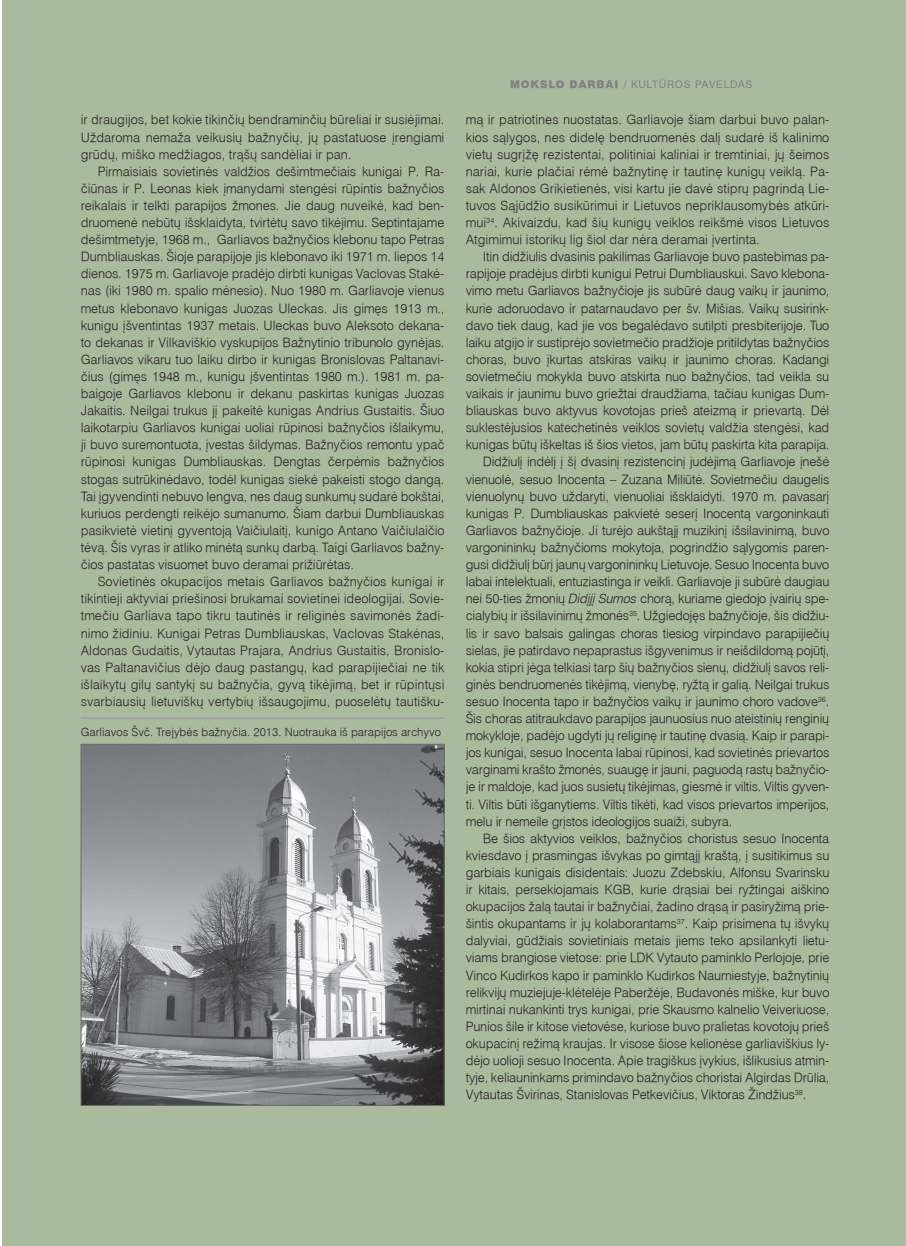
<style>
.page{position:relative;width:906px;height:1246px;background:#fff}
.page>*{position:absolute;margin:0;border:0;box-sizing:border-box;transform-origin:0 0}
._1_1__tekstas{font:300 12.75px/17.1px "Helvetica LT";letter-spacing:-.01em;color:#231f20;text-align:justify}
._1_4_1__iliustracijo{font:300 11.25px "Helvetica LT";color:#231f20}
.rubrika{font:10.5px "Helvetica LT";letter-spacing:.075em;color:#808285}
.s1{font-weight:900}
.s2{font-weight:500}
.s3{font-style:italic}
</style>
<div class="page">
<div style="left:2px;top:0;width:904px;height:1246px;background:#aaba9d"></div>
<img style="left:83px;top:746px;width:359px;height:358px">
<div style="left:81px;top:744px;width:363px;height:362px;border:1px solid #6c6d70"></div>
<hr style="left:81px;top:718px;width:363px;height:1px;background:#939598">
<p class="_1_1__tekstas" style="left:81px;top:111px;width:365px">ir draugijos, bet kokie tikinčių bendraminčių būreliai ir susiėjimai.<br>Uždaroma nemaža veikusių bažnyčių, jų pastatuose įrengiami grūdų, miško medžiagos, trąšų sandėliai ir pan.</p>
<p class="_1_1__tekstas" style="left:81px;top:163px;width:365px;text-indent:17px">Pirmaisiais sovietinės valdžios dešimtmečiais kunigai P. Ra&shy;čiūnas ir P. Leonas kiek įmanydami stengėsi rūpintis bažnyčios reikalais ir telkti parapijos žmones. Jie daug nuveikė, kad ben&shy;druomenė nebūtų išsklaidyta, tvirtėtų savo tikėjimu. Septintajame dešimtmetyje, 1968 m., Garliavos bažnyčios klebonu tapo Petras Dumbliauskas. Šioje parapijoje jis klebonavo iki 1971 m. liepos 14 dienos. 1975 m. Garliavoje pradėjo dirbti kunigas Vaclovas Stakė&shy;nas (iki 1980 m. spalio mėnesio). Nuo 1980 m. Garliavoje vienus metus klebonavo kunigas Juozas Uleckas. Jis gimęs 1913 m., kunigu įšventintas 1937 metais. Uleckas buvo Aleksoto dekana&shy;to dekanas ir Vilkaviškio vyskupijos Bažnytinio tribunolo gynėjas.<br>Garliavos vikaru tuo laiku dirbo ir kunigas Bronislovas Paltanavi&shy;čius (gimęs 1948 m., kunigu įšventintas 1980 m.). 1981 m. pa&shy;baigoje Garliavos klebonu ir dekanu paskirtas kunigas Juozas Jakaitis. Neilgai trukus jį pakeitė kunigas Andrius Gustaitis. Šiuo laikotarpiu Garliavos kunigai uoliai rūpinosi bažnyčios išlaikymu, ji buvo suremontuota, įvestas šildymas. Bažnyčios remontu ypač rūpinosi kunigas Dumbliauskas. Dengtas čerpėmis bažnyčios stogas sutrūkinėdavo, todėl kunigas siekė pakeisti stogo dangą.<br>Tai įgyvendinti nebuvo lengva, nes daug sunkumų sudarė bokštai, kuriuos perdengti reikėjo sumanumo. Šiam darbui Dumbliauskas pasikvietė vietinį gyventoją Vaičiulaitį, kunigo Antano Vaičiulaičio tėvą. Šis vyras ir atliko minėtą sunkų darbą. Taigi Garliavos bažny&shy;čios pastatas visuomet buvo deramai prižiūrėtas.</p>
<p class="_1_1__tekstas" style="left:81px;top:573px;width:365px;text-indent:17px">Sovietinės okupacijos metais Garliavos bažnyčios kunigai ir tikintieji aktyviai priešinosi brukamai sovietinei ideologijai. Sovie&shy;tmečiu Garliava tapo tikru tautinės ir religinės savimonės žadi&shy;nimo židiniu. Kunigai Petras Dumbliauskas, Vaclovas Stakėnas, Aldonas Gudaitis, Vytautas Prajara, Andrius Gustaitis, Bronislo&shy;vas Paltanavičius dėjo daug pastangų, kad parapijiečiai ne tik išlaikytų gilų santykį su bažnyčia, gyvą tikėjimą, bet ir rūpintųsi svarbiausių lietuviškų vertybių išsaugojimu, puoselėtų tautišku-</p>
<p class="_1_4_1__iliustracijo" style="left:81px;top:724px;width:362px">Garliavos Švč. Trejybės bažnyčia. 2013. Nuotrauka iš parapijos archyvo</p>
<p class="rubrika" style="left:510px;top:78px;width:244px"><span class="s1">MOKSLO DARBAI</span> <span class="s2">/</span> KULTŪROS PAVELDAS</p>
<p class="_1_1__tekstas" style="left:466px;top:111px;width:365px">mą ir patriotines nuostatas. Garliavoje šiam darbui buvo palan&shy;kios sąlygos, nes didelę bendruomenės dalį sudarė iš kalinimo vietų sugrįžę rezistentai, politiniai kaliniai ir tremtiniai, jų šeimos nariai, kurie plačiai rėmė bažnytinę ir tautinę kunigų veiklą. Pa&shy;sak Aldonos Grikietienės, visi kartu jie davė stiprų pagrindą Lie&shy;tuvos Sąjūdžio susikūrimui ir Lietuvos nepriklausomybės atkūri&shy;mui<sup>34</sup>. Akivaizdu, kad šių kunigų veiklos reikšmė visos Lietuvos Atgimimui istorikų lig šiol dar nėra deramai įvertinta.</p>
<p class="_1_1__tekstas" style="left:466px;top:248px;width:365px;text-indent:17px">Itin didžiulis dvasinis pakilimas Garliavoje buvo pastebimas pa&shy;rapijoje pradėjus dirbti kunigui Petrui Dumbliauskui. Savo klebona&shy;vimo metu Garliavos bažnyčioje jis subūrė daug vaikų ir jaunimo, kurie adoruodavo ir patarnaudavo per šv. Mišias. Vaikų susirink&shy;davo tiek daug, kad jie vos begalėdavo sutilpti presbiterijoje. Tuo laiku atgijo ir sustiprėjo sovietmečio pradžioje pritildytas bažnyčios choras, buvo įkurtas atskiras vaikų ir jaunimo choras. Kadangi sovietmečiu mokykla buvo atskirta nuo bažnyčios, tad veikla su vaikais ir jaunimu buvo griežtai draudžiama, tačiau kunigas Dum&shy;bliauskas buvo aktyvus kovotojas prieš ateizmą ir prievartą. Dėl suklestėjusios katechetinės veiklos sovietų valdžia stengėsi, kad kunigas būtų iškeltas iš šios vietos, jam būtų paskirta kita parapija.</p>
<p class="_1_1__tekstas" style="left:466px;top:453px;width:365px;text-indent:17px">Didžiulį indėlį į šį dvasinį rezistencinį judėjimą Garliavoje įnešė vienuolė, sesuo Inocenta – Zuzana Miliūtė. Sovietmečiu daugelis vienuolynų buvo uždaryti, vienuoliai išsklaidyti. 1970 m. pavasarį kunigas P. Dumbliauskas pakvietė seserį Inocentą vargoninkauti Garliavos bažnyčioje. Ji turėjo aukštąjį muzikinį išsilavinimą, buvo vargonininkų bažnyčioms mokytoja, pogrindžio sąlygomis paren&shy;gusi didžiulį būrį jaunų vargonininkų Lietuvoje. Sesuo Inocenta buvo labai intelektuali, entuziastinga ir veikli. Garliavoje ji subūrė daugiau nei 50-ties žmonių <span class="s3">Didįjį Sumos</span> chorą, kuriame giedojo įvairių spe&shy;cialybių ir išsilavinimų žmonės<sup>35</sup>. Užgiedojęs bažnyčioje, šis didžiu&shy;lis ir savo balsais galingas choras tiesiog virpindavo parapijiečių sielas, jie patirdavo nepaprastus išgyvenimus ir neišdildomą pojūtį, kokia stipri jėga telkiasi tarp šių bažnyčios sienų, didžiulį savos reli&shy;ginės bendruomenės tikėjimą, vienybę, ryžtą ir galią. Neilgai trukus sesuo Inocenta tapo ir bažnyčios vaikų ir jaunimo choro vadove<sup>36</sup>.<br>Šis choras atitraukdavo parapijos jaunuosius nuo ateistinių renginių mokykloje, padėjo ugdyti jų religinę ir tautinę dvasią. Kaip ir parapi&shy;jos kunigai, sesuo Inocenta labai rūpinosi, kad sovietinės prievartos varginami krašto žmonės, suaugę ir jauni, paguodą rastų bažnyčio&shy;je ir maldoje, kad juos susietų tikėjimas, giesmė ir viltis. Viltis gyven&shy;ti. Viltis būti išganytiems. Viltis tikėti, kad visos prievartos imperijos, melu ir nemeile grįstos ideologijos suaiži, subyra.</p>
<p class="_1_1__tekstas" style="left:466px;top:830px;width:365px;text-indent:17px">Be šios aktyvios veiklos, bažnyčios choristus sesuo Inocenta kviesdavo į prasmingas išvykas po gimtąjį kraštą, į susitikimus su garbiais kunigais disidentais: Juozu Zdebskiu, Alfonsu Svarinsku ir kitais, persekiojamais KGB, kurie drąsiai bei ryžtingai aiškino okupacijos žalą tautai ir bažnyčiai, žadino drąsą ir pasiryžimą prie&shy;šintis okupantams ir jų kolaborantams<sup>37</sup>. Kaip prisimena tų išvykų dalyviai, gūdžiais sovietiniais metais jiems teko apsilankyti lietu&shy;viams brangiose vietose: prie LDK Vytauto paminklo Perlojoje, prie Vinco Kudirkos kapo ir paminklo Kudirkos Naumiestyje, bažnytinių relikvijų muziejuje-klėtelėje Paberžėje, Budavonės miške, kur buvo mirtinai nukankinti trys kunigai, prie Skausmo kalnelio Veiveriuose, Punios šile ir kitose vietovėse, kuriose buvo pralietas kovotojų prieš okupacinį režimą kraujas. Ir visose šiose kelionėse garliaviškius ly&shy;dėjo uolioji sesuo Inocenta. Apie tragiškus įvykius, išlikusius atmin&shy;tyje, keliauninkams primindavo bažnyčios choristai Algirdas Drūlia, Vytautas Švirinas, Stanislovas Petkevičius, Viktoras Žindžius<sup>38</sup>.</p>
</div>
